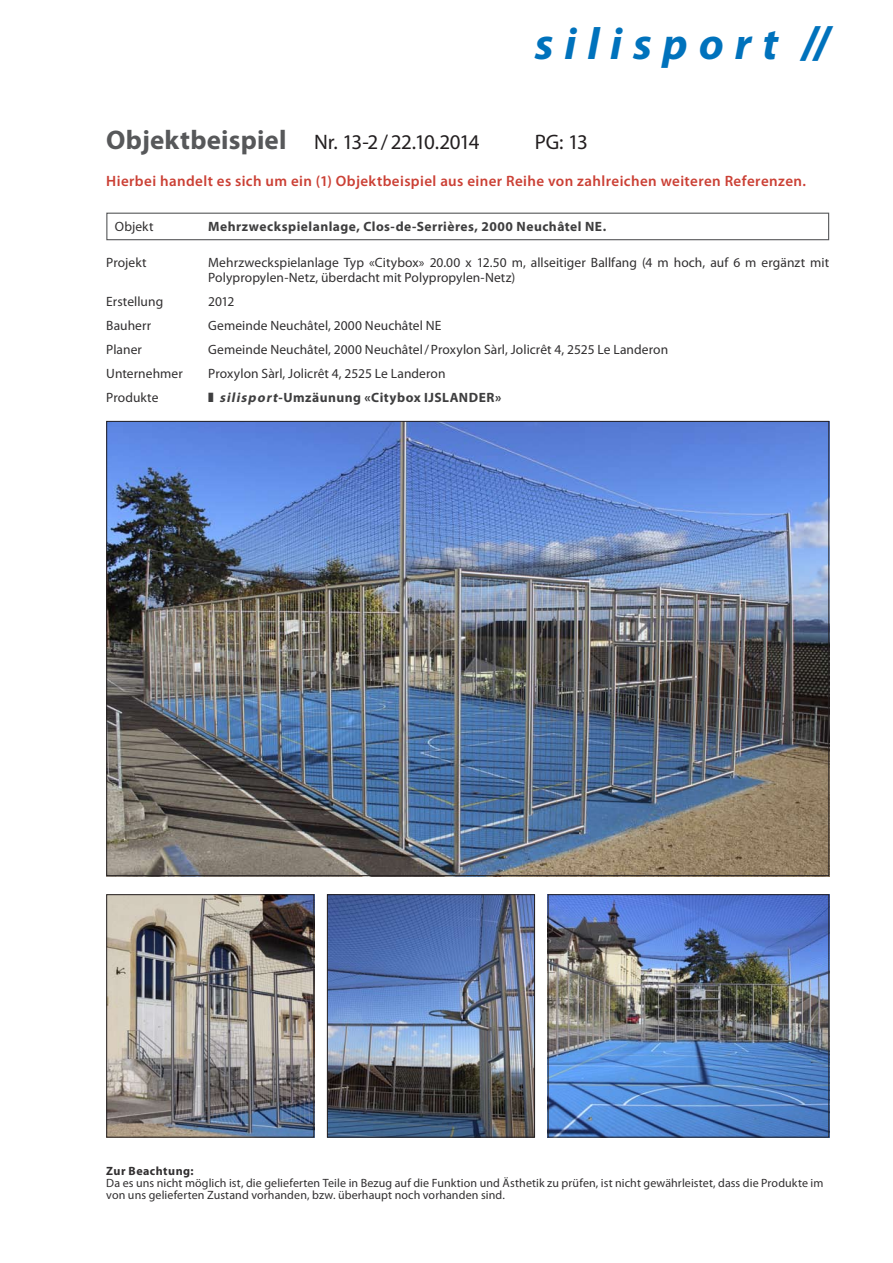
<style>
.page{position:relative;width:893px;height:1263px;background:#fff}
.page>*{position:absolute;margin:0;border:0;box-sizing:border-box;transform-origin:0 0}
.t1{font:italic 700 45px "Myriad Pro";color:#0072bc}
.t2{font:700 27px "Myriad Pro";letter-spacing:.01em;color:#57585a}
.t3{font:21px "Myriad Pro";letter-spacing:-.055em;color:#231f20}
.t4{font:600 15px "Myriad Pro";letter-spacing:.025em;color:#cb4035}
.t5{font:13.5px/15px "Myriad Pro";letter-spacing:.005em;color:#312f30}
.t6{font:700 13.5px "Myriad Pro";letter-spacing:.035em;color:#3e3e3f}
.t7{font:12px/12px "Myriad Pro";letter-spacing:.01em;color:#312f30}
.t8{font:700 12px "Myriad Pro";letter-spacing:.04em;color:#312f30}
.s1{font-weight:900;font-size:48px}
.s2{font-style:italic}
</style>
<div class="page">
<img style="left:108px;top:423px;width:719px;height:451px">
<img style="left:108px;top:896px;width:204px;height:239px">
<div style="left:106px;top:894px;width:208px;height:243px;border:1px solid #231f20"></div>
<img style="left:329px;top:896px;width:204px;height:239px">
<div style="left:327px;top:894px;width:208px;height:243px;border:1px solid #231f20"></div>
<img style="left:550px;top:896px;width:277px;height:239px">
<div style="left:548px;top:894px;width:281px;height:243px;border:1px solid #231f20"></div>
<div style="left:106px;top:213px;width:723px;height:27px;border:1px solid #57585a"></div>
<h1 class="t1" style="left:535px;top:15px;width:296px">s i l i s p o r t <span class="s1">//</span></h1>
<h2 class="t2" style="left:106px;top:122px;width:182px">Objektbeispiel</h2>
<p class="t4" style="left:106px;top:171px;width:701px">Hierbei handelt es sich um ein (1) Objektbeispiel aus einer Reihe von zahlreichen weiteren Referenzen.</p>
<h3 class="t3" style="left:314px;top:129px;width:167px">Nr. 13-2/22.10.2014</h3>
<h3 class="t3" style="left:535px;top:129px;width:55px">PG: 13</h3>
<p class="t5" style="left:115px;top:219px;width:40px">Objekt</p>
<p class="t6" style="left:208px;top:218px;width:399px">Mehrzweckspielanlage, Clos-de-Serrières, 2000 Neuchâtel NE.</p>
<p class="t5" style="left:106px;top:255px;width:42px">Projekt</p>
<p class="t5" style="left:208px;top:255px;width:622px">Mehrzweckspielanlage Typ «Citybox» 20.00 x 12.50 m, allseitiger Ballfang (4 m hoch, auf 6 m ergänzt mit<br>Polypropylen-Netz, überdacht mit Polypropylen-Netz)</p>
<p class="t5" style="left:106px;top:294px;width:58px">Erstellung</p>
<p class="t5" style="left:208px;top:294px;width:28px">2012</p>
<p class="t5" style="left:106px;top:318px;width:46px">Bauherr</p>
<p class="t5" style="left:208px;top:318px;width:235px">Gemeinde Neuchâtel, 2000 Neuchâtel NE</p>
<p class="t5" style="left:106px;top:342px;width:37px">Planer</p>
<p class="t5" style="left:208px;top:342px;width:461px">Gemeinde Neuchâtel, 2000 Neuchâtel/Proxylon Sàrl, Jolicrêt 4, 2525 Le Landeron</p>
<p class="t5" style="left:106px;top:366px;width:78px">Unternehmer</p>
<p class="t5" style="left:208px;top:366px;width:239px">Proxylon Sàrl, Jolicrêt 4, 2525 Le Landeron</p>
<p class="t5" style="left:106px;top:390px;width:54px">Produkte</p>
<p class="t6" style="left:208px;top:389px;width:294px">❚ <span class="s2">silisport</span>-Umzäunung «Citybox IJSLANDER»</p>
<p class="t8" style="left:106px;top:1163px;width:89px">Zur Beachtung:</p>
<p class="t7" style="left:106px;top:1177px;width:719px">Da es uns nicht möglich ist, die gelieferten Teile in Bezug auf die Funktion und Ästhetik zu prüfen, ist nicht gewährleistet, dass die Produkte im von uns gelieferten Zustand vorhanden, bzw. überhaupt noch vorhanden sind.</p>
</div>
